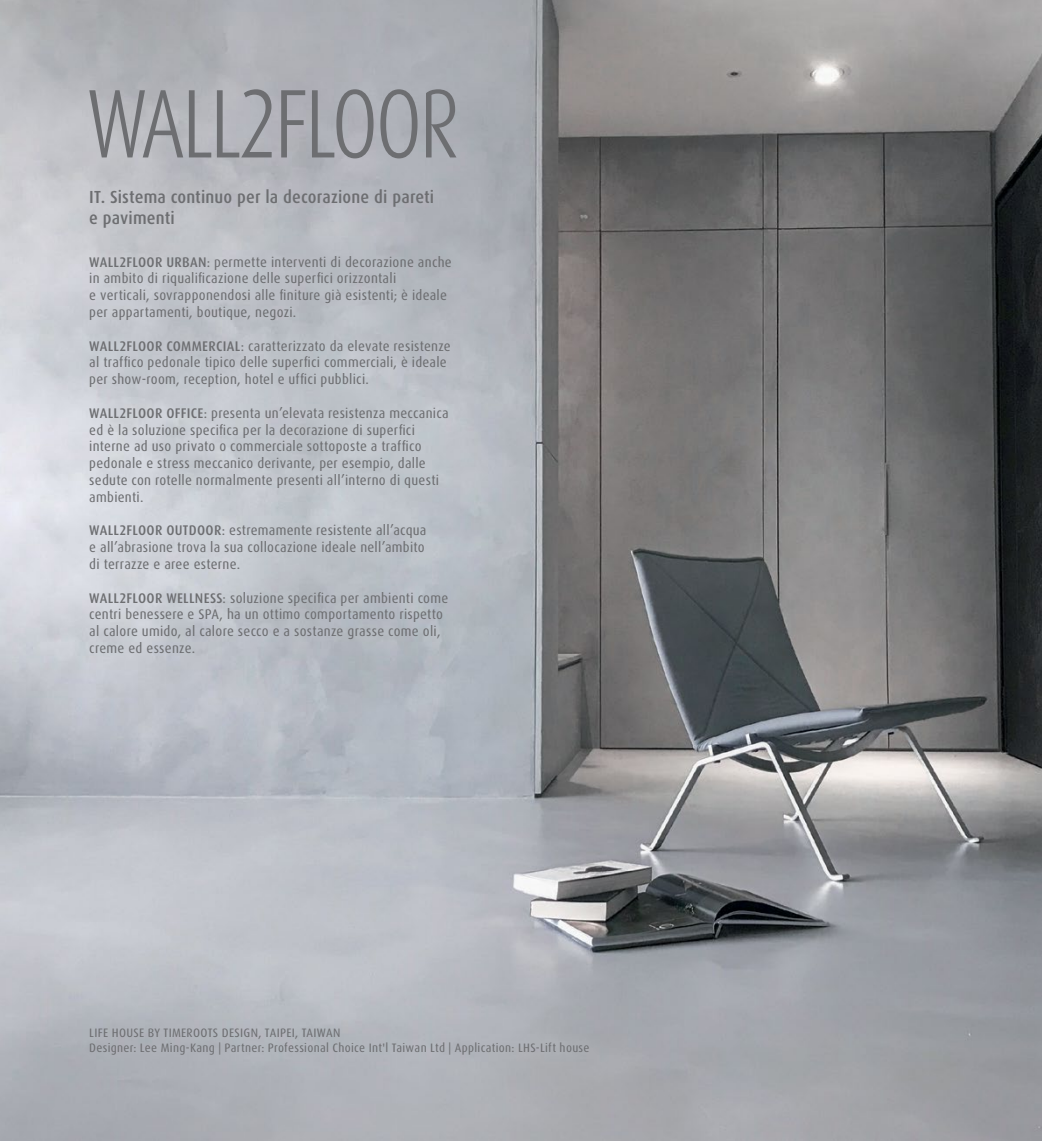
<style>
.page{position:relative;width:1042px;height:1141px;background:#fff}
.page>*{position:absolute;margin:0;border:0;box-sizing:border-box;transform-origin:0 0}
.t1{font:500 17.5px/21px "Dax Condensed";letter-spacing:.005em;color:#6d6e71;scale:1.08 1}
.t2{font:14px/16.8px "Dax Condensed";letter-spacing:.02em;color:#6d6e71;scale:1.08 1}
.t3{font:12.25px/14.7px "Dax Condensed";letter-spacing:.025em;color:#6d6e71;scale:1.08 1}
.s1{font-weight:500}
</style>
<div class="page">
<img style="left:0;top:0;width:1042px;height:1141px">
<svg style="left:89px;top:90px;width:94px;height:67px;background:#a2a3a7"></svg>
<svg style="left:189px;top:90px;width:22px;height:67px"></svg>
<svg style="left:217px;top:89px;width:55px;height:68px;background:#a1a2a8"></svg>
<svg style="left:281px;top:90px;width:24px;height:67px;background:#98999e"></svg>
<svg style="left:312px;top:89px;width:61px;height:69px;background:#9a9ca2"></svg>
<svg style="left:380px;top:89px;width:37px;height:69px;background:#989aa0"></svg>
<svg style="left:426px;top:89px;width:30px;height:68px;background:#919398"></svg>
<p class="t1" style="left:89px;top:187px;width:321px">IT. Sistema continuo per la decorazione di pareti e pavimenti</p>
<p class="t2" style="left:89px;top:254px;width:337px"><span class="s1">WALL2FLOOR URBAN</span>: permette interventi di decorazione anche in ambito di riqualificazione delle superfici orizzontali<br>e verticali, sovrapponendosi alle finiture già esistenti; è ideale per appartamenti, boutique, negozi.</p>
<p class="t2" style="left:89px;top:338px;width:336px"><span class="s1">WALL2FLOOR COMMERCIAL</span>: caratterizzato da elevate resistenze al traffico pedonale tipico delle superfici commerciali, è ideale per show-room, reception, hotel e uffici pubblici.</p>
<p class="t2" style="left:89px;top:405px;width:334px"><span class="s1">WALL2FLOOR OFFICE</span>: presenta un’elevata resistenza meccanica ed è la soluzione specifica per la decorazione di superfici interne ad uso privato o commerciale sottoposte a traffico pedonale e stress meccanico derivante, per esempio, dalle sedute con rotelle normalmente presenti all’interno di questi ambienti.</p>
<p class="t2" style="left:89px;top:522px;width:314px"><span class="s1">WALL2FLOOR OUTDOOR</span>: estremamente resistente all’acqua e all’abrasione trova la sua collocazione ideale nell’ambito di terrazze e aree esterne.</p>
<p class="t2" style="left:89px;top:590px;width:334px"><span class="s1">WALL2FLOOR WELLNESS</span>: soluzione specifica per ambienti come centri benessere e SPA, ha un ottimo comportamento rispetto al calore umido, al calore secco e a sostanze grasse come oli, creme ed essenze.</p>
<p class="t3" style="left:89px;top:1026px;width:465px">LIFE HOUSE BY TIMEROOTS DESIGN, TAIPEI, TAIWAN<br>Designer: Lee Ming-Kang | Partner: Professional Choice Int'l Taiwan Ltd | Application: LHS-Lift house</p>
</div>
